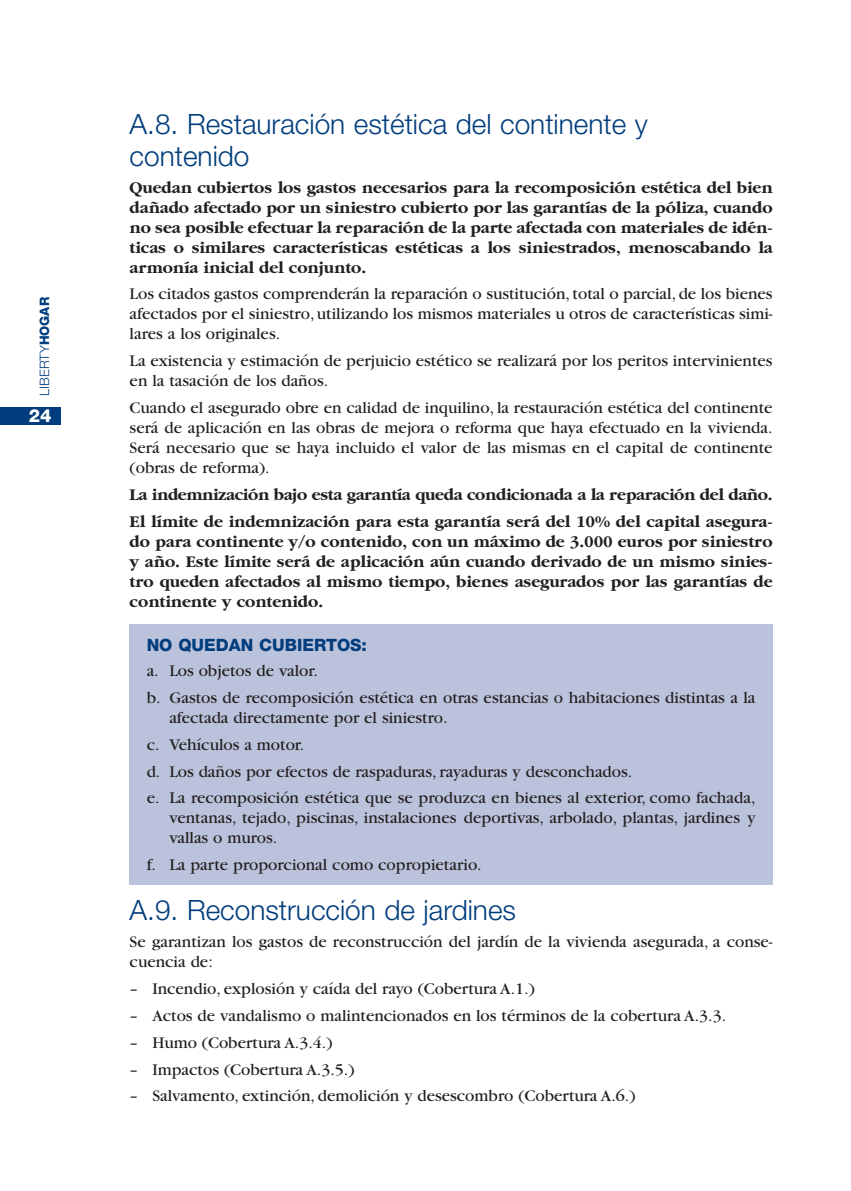
<style>
.page{position:relative;width:851px;height:1191px;background:#fff}
.page>*{position:absolute;margin:0;border:0;box-sizing:border-box;transform-origin:0 0}
.t1{font:300 28px/32px "Helvetica Neue";color:#013d7d}
.t2{font:800 18px "Helvetica Neue";color:#fff}
.t3{font:17px/20px "Garamond";color:#231f20}
.t4{font:700 17px/20px "Garamond";color:#231f20;text-align:justify}
.t5{font:800 17px "Helvetica Neue";color:#013d7d}
.t6{font:300 13px "Helvetica Neue";color:#013d7d}
.s1{font-weight:800}
</style>
<div class="page">
<div style="left:129px;top:624px;width:643px;height:260px;background:#bbc2db"></div>
<div style="left:0;top:407px;width:61px;height:17px;background:#013d7d"></div>
<p class="t6" style="left:40px;top:395px;width:100px;rotate:-90deg">LIBERTY<span class="s1">HOGAR</span></p>
<p class="t2" style="left:29px;top:409px;width:24px">24</p>
<h1 class="t1" style="left:130px;top:110px;width:519px">A.8. Restauración estética del continente y contenido</h1>
<p class="t4" style="left:130px;top:178px;width:644px">Quedan cubiertos los gastos necesarios para la recomposición estética del bien dañado afectado por un siniestro cubierto por las garantías de la póliza, cuando no sea posible efectuar la reparación de la parte afectada con materiales de idén&shy;ticas o similares características estéticas a los siniestrados, menoscabando la armonía inicial del conjunto.</p>
<p class="t3" style="left:130px;top:285px;width:644px;text-align:justify">Los citados gastos comprenderán la reparación o sustitución, total o parcial, de los bienes afectados por el siniestro, utilizando los mismos materiales u otros de características simi&shy;lares a los originales.</p>
<p class="t3" style="left:130px;top:352px;width:644px">La existencia y estimación de perjuicio estético se realizará por los peritos intervinientes en la tasación de los daños.</p>
<p class="t3" style="left:130px;top:399px;width:644px;text-align:justify">Cuando el asegurado obre en calidad de inquilino, la restauración estética del continente será de aplicación en las obras de mejora o reforma que haya efectuado en la vivienda.<br>Será necesario que se haya incluido el valor de las mismas en el capital de continente (obras de reforma).</p>
<p class="t4" style="left:130px;top:482px;width:644px;line-height:26.8px">La indemnización bajo esta garantía queda condicionada a la reparación del daño.<br>El límite de indemnización para esta garantía será del 10% del capital asegura-</p>
<p class="t4" style="left:130px;top:532px;width:644px">do para continente y/o contenido, con un máximo de 3.000 euros por siniestro y año. Este límite será de aplicación aún cuando derivado de un mismo sinies&shy;tro queden afectados al mismo tiempo, bienes asegurados por las garantías de continente y contenido.</p>
<p class="t5" style="left:147px;top:638px;width:222px">NO QUEDAN CUBIERTOS:</p>
<p class="t3" style="left:147px;top:659px;width:610px;line-height:26.8px">a. Los objetos de valor.<br>b. Gastos de recomposición estética en otras estancias o habitaciones distintas a la</p>
<p class="t3" style="left:147px;top:706px;width:610px;line-height:26.8px;text-indent:23px">afectada directamente por el siniestro.<br>c. Vehículos a motor.<br>d. Los daños por efectos de raspaduras, rayaduras y desconchados.<br>e. La recomposición estética que se produzca en bienes al exterior, como fachada,</p>
<p class="t3" style="left:169px;top:809px;width:587px">ventanas, tejado, piscinas, instalaciones deportivas, arbolado, plantas, jardines y vallas o muros.</p>
<p class="t3" style="left:147px;top:856px;width:336px">f. La parte proporcional como copropietario.</p>
<h1 class="t1" style="left:130px;top:897px;width:388px">A.9. Reconstrucción de jardines</h1>
<p class="t3" style="left:130px;top:933px;width:644px">Se garantizan los gastos de reconstrucción del jardín de la vivienda asegurada, a conse&shy;cuencia de:</p>
<p class="t3" style="left:130px;top:980px;width:406px">– Incendio, explosión y caída del rayo (Cobertura A.1.)</p>
<p class="t3" style="left:130px;top:1007px;width:598px">– Actos de vandalismo o malintencionados en los términos de la cobertura A.3.3.</p>
<p class="t3" style="left:130px;top:1034px;width:204px">– Humo (Cobertura A.3.4.)</p>
<p class="t3" style="left:130px;top:1060px;width:226px">– Impactos (Cobertura A.3.5.)</p>
<p class="t3" style="left:130px;top:1087px;width:507px">– Salvamento, extinción, demolición y desescombro (Cobertura A.6.)</p>
</div>
